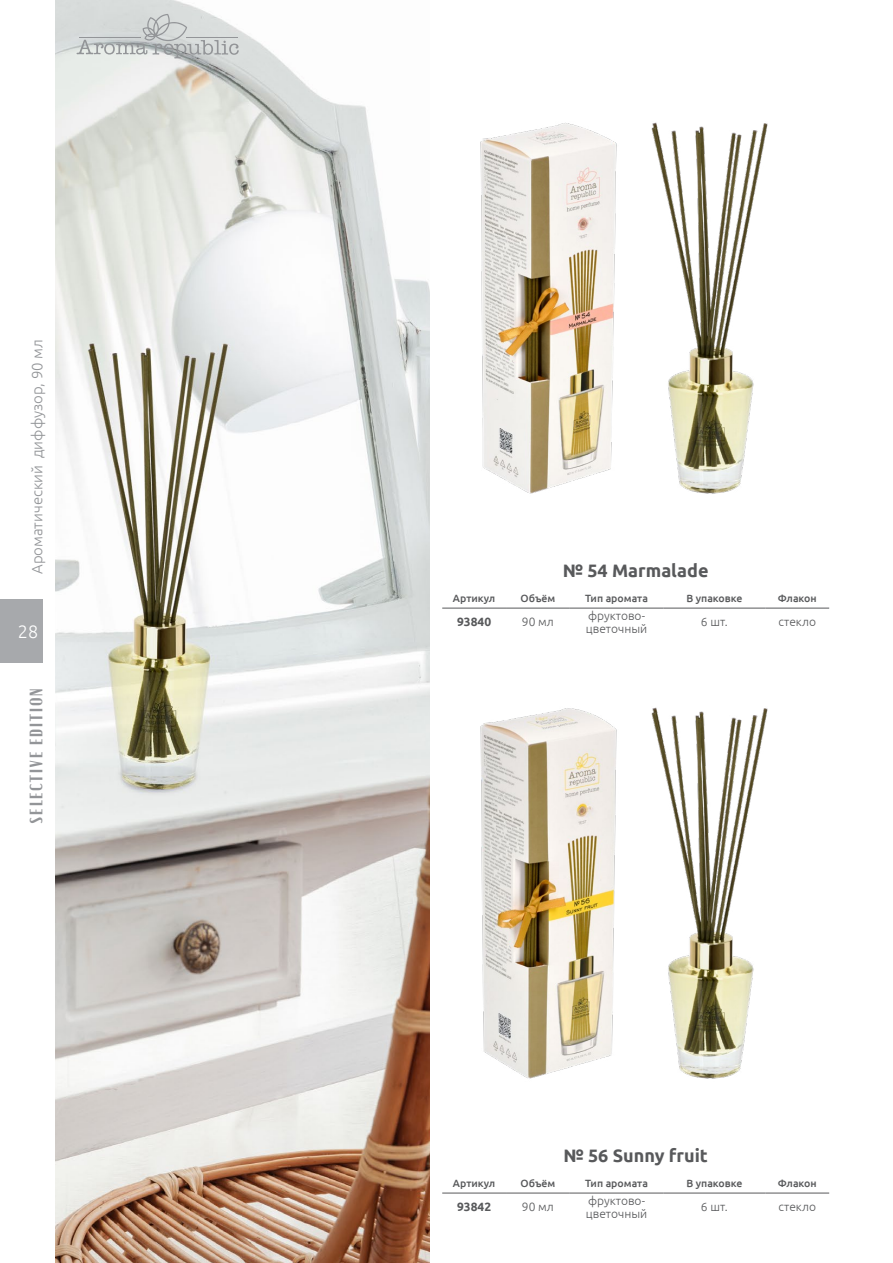
<style>
.page{position:relative;width:893px;height:1263px;background:#fff}
.page>*{position:absolute;margin:0;border:0;box-sizing:border-box;transform-origin:0 0}
.t1{font:700 18px "Ubuntu";color:#58595b}
.t2{font:18px "Moniqa Black Paragraph";letter-spacing:.1em;color:#939598}
.t3{font:300 18px "Ubuntu";color:#fff}
.t4{font:300 15px "Ubuntu";color:#939598}
.t5{font:300 12px/13.5px "Ubuntu";color:#58595b}
.t6{font:700 12px "Ubuntu";color:#58595b}
.t7{font:500 10.5px "Ubuntu";color:#58595b}
</style>
<div class="page">
<img style="left:55px;top:0;width:374px;height:1263px">
<hr style="left:442px;top:608px;width:64px;height:1px;background:#58595b">
<hr style="left:506px;top:608px;width:64px;height:1px;background:#58595b">
<hr style="left:570px;top:608px;width:93px;height:1px;background:#58595b">
<hr style="left:663px;top:608px;width:102px;height:1px;background:#58595b">
<hr style="left:765px;top:608px;width:64px;height:1px;background:#58595b">
<hr style="left:442px;top:1193px;width:64px;height:1px;background:#58595b">
<hr style="left:506px;top:1193px;width:64px;height:1px;background:#58595b">
<hr style="left:570px;top:1193px;width:93px;height:1px;background:#58595b">
<hr style="left:663px;top:1193px;width:102px;height:1px;background:#58595b">
<hr style="left:765px;top:1193px;width:64px;height:1px;background:#58595b">
<img style="left:480px;top:123px;width:137px;height:371px">
<img style="left:651px;top:122px;width:117px;height:372px">
<img style="left:480px;top:708px;width:137px;height:371px">
<img style="left:651px;top:707px;width:117px;height:372px">
<div style="left:0;top:600px;width:43px;height:63px;background:#a7a9ac"></div>
<svg style="left:77px;top:14px;width:162px;height:44px;background:#cdd1d0"></svg>
<hr style="left:79px;top:37px;width:61px;height:1px;background:#939598">
<hr style="left:186px;top:37px;width:51px;height:1px;background:#939598">
<h2 class="t4" style="left:28px;top:574px;width:236px;rotate:-90deg">Ароматический диффузор, 90 мл</h2>
<h1 class="t3" style="left:18px;top:621px;width:22px">28</h1>
<h1 class="t2" style="left:28px;top:823px;width:136px;rotate:-90deg">Selective edition</h1>
<h1 class="t1" style="left:563px;top:559px;width:147px">№ 54 Marmalade</h1>
<p class="t7" style="left:453px;top:591px;width:44px">Артикул</p>
<p class="t7" style="left:520px;top:591px;width:36px">Объём</p>
<p class="t7" style="left:585px;top:591px;width:64px">Тип аромата</p>
<p class="t7" style="left:686px;top:591px;width:58px">В упаковке</p>
<p class="t7" style="left:778px;top:591px;width:40px">Флакон</p>
<p class="t6" style="left:457px;top:615px;width:36px">93840</p>
<p class="t5" style="left:522px;top:615px;width:33px">90 мл</p>
<p class="t5" style="left:586px;top:608px;width:63px">фруктово&shy;цветочный</p>
<p class="t5" style="left:701px;top:615px;width:28px">6 шт.</p>
<p class="t5" style="left:778px;top:615px;width:39px">стекло</p>
<h1 class="t1" style="left:563px;top:1144px;width:146px">№ 56 Sunny fruit</h1>
<p class="t7" style="left:453px;top:1176px;width:44px">Артикул</p>
<p class="t7" style="left:520px;top:1176px;width:36px">Объём</p>
<p class="t7" style="left:585px;top:1176px;width:64px">Тип аромата</p>
<p class="t7" style="left:686px;top:1176px;width:58px">В упаковке</p>
<p class="t7" style="left:778px;top:1176px;width:40px">Флакон</p>
<p class="t6" style="left:457px;top:1200px;width:36px">93842</p>
<p class="t5" style="left:522px;top:1200px;width:33px">90 мл</p>
<p class="t5" style="left:586px;top:1193px;width:63px">фруктово&shy;цветочный</p>
<p class="t5" style="left:701px;top:1200px;width:28px">6 шт.</p>
<p class="t5" style="left:778px;top:1200px;width:39px">стекло</p>
</div>
